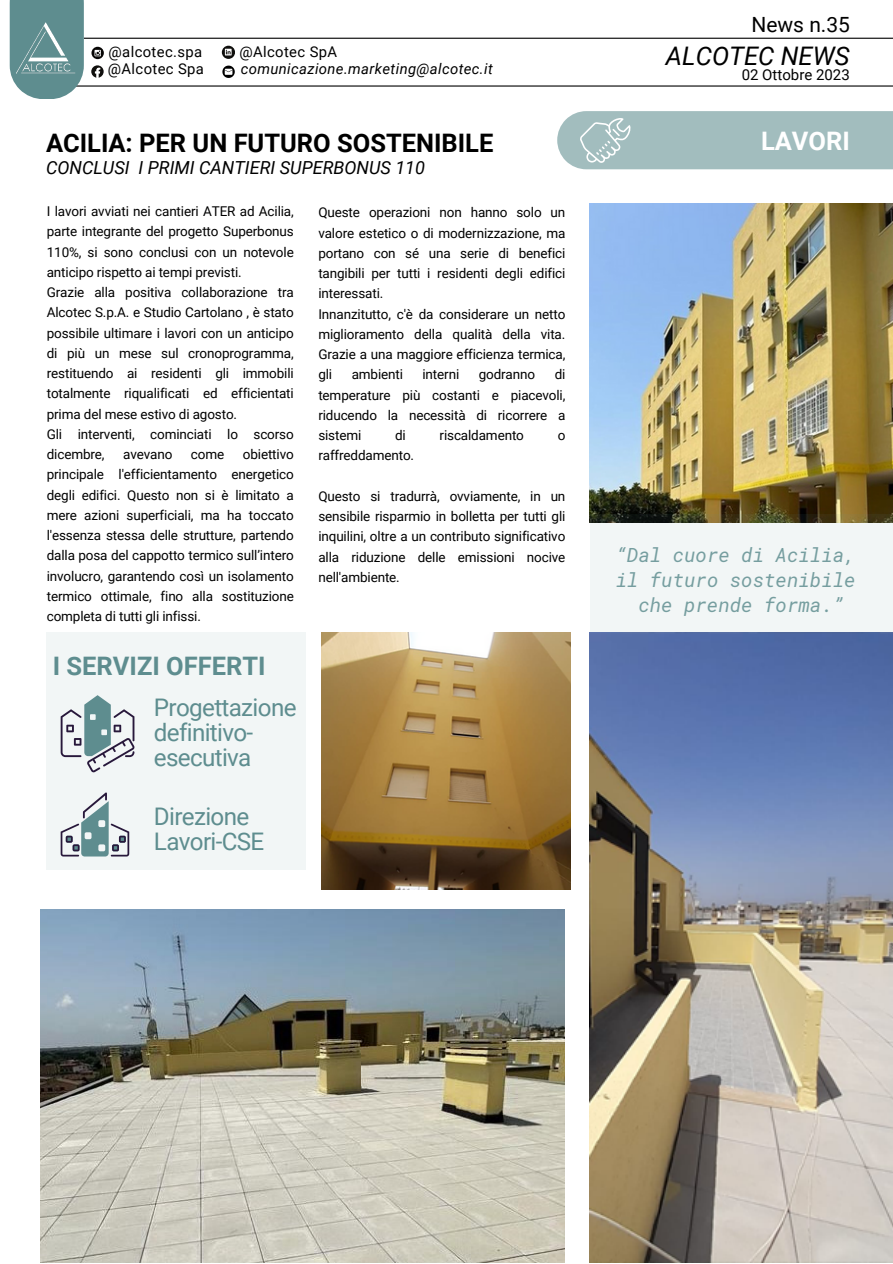
<style>
.page{position:relative;width:893px;height:1264px;background:#fff}
.page>*{position:absolute;margin:0;border:0;box-sizing:border-box;transform-origin:0 0}
.t1{font:700 25.5px "Roboto";color:#000}
.t2{font:700 25.5px "Roboto";color:#5e8d8f}
.t3{font:italic 25.5px "Roboto";color:#000}
.t4{font:700 25.5px "Roboto";color:#fff}
.t5{font:24.3px/24.8px "Roboto";letter-spacing:-.025em;color:#5e8d8f}
.t6{font:21px "Roboto";color:#000}
.t7{font:italic 19.5px/24.8px "Roboto Mono";color:#5e8d8f;text-align:center}
.t8{font:italic 18px "Roboto";color:#000}
.t9{font:15px "Roboto";color:#000}
.t10{font:14.85px "Roboto";letter-spacing:.025em;color:#000}
.t11{font:italic 14.85px "Roboto";letter-spacing:.025em;color:#000}
.t12{font:13.5px/20.2px "Roboto";letter-spacing:-.01em;color:#000;text-align:justify}
</style>
<div class="page">
<img style="left:590px;top:204px;width:302px;height:310px">
<img style="left:40px;top:909px;width:524px;height:353px">
<div style="left:46px;top:632px;width:259px;height:237px;background:#f2f6f6"></div>
<svg style="left:61px;top:695px;width:74px;height:77px"></svg>
<svg style="left:61px;top:792px;width:68px;height:64px"></svg>
<svg style="left:590px;top:514px;width:302px;height:118px;fill:#f2f6f6"></svg>
<img style="left:322px;top:632px;width:248px;height:257px">
<img style="left:590px;top:632px;width:302px;height:630px">
<div style="left:557px;top:111px;width:335px;height:58px;background:#a2bdbe"></div>
<hr style="left:84px;top:38px;width:808px;height:1px;background:#000">
<hr style="left:59px;top:85px;width:833px;height:2px;background:#000">
<svg style="left:10px;top:0;width:74px;height:99px"></svg>
<img style="left:16px;top:23px;width:60px;height:53px">
<svg style="left:91px;top:65px;width:13px;height:13px"></svg>
<svg style="left:91px;top:47px;width:13px;height:12px"></svg>
<svg style="left:94px;top:50px;width:7px;height:6px"></svg>
<svg style="left:222px;top:46px;width:13px;height:13px"></svg>
<svg style="left:225px;top:49px;width:6px;height:6px"></svg>
<svg style="left:222px;top:66px;width:13px;height:12px"></svg>
<p class="t10" style="left:109px;top:43px;width:95px">@alcotec.spa</p>
<p class="t10" style="left:108px;top:60px;width:98px">@Alcotec Spa</p>
<p class="t10" style="left:239px;top:43px;width:99px">@Alcotec SpA</p>
<p class="t11" style="left:241px;top:60px;width:253px">comunicazione.marketing@alcotec.it</p>
<p class="t6" style="left:751px;top:12px;width:100px">News n.35</p>
<p class="t3" style="left:666px;top:42px;width:185px">ALCOTEC NEWS</p>
<p class="t9" style="left:741px;top:66px;width:109px">02 Ottobre 2023</p>
<p class="t1" style="left:46px;top:128px;width:449px">ACILIA: PER UN FUTURO SOSTENIBILE</p>
<p class="t4" style="left:761px;top:126px;width:90px">LAVORI</p>
<p class="t8" style="left:46px;top:158px;width:380px">CONCLUSI I PRIMI CANTIERI SUPERBONUS 110</p>
<p class="t12" style="left:47px;top:201px;width:248px">I lavori avviati nei cantieri ATER ad Acilia, parte integrante del progetto Superbonus 110%, si sono conclusi con un notevole anticipo rispetto ai tempi previsti.</p>
<p class="t12" style="left:47px;top:282px;width:248px">Grazie alla positiva collaborazione tra Alcotec S.p.A. e Studio Cartolano , è stato possibile ultimare i lavori con un anticipo di più un mese sul cronoprogramma, restituendo ai residenti gli immobili totalmente riqualificati ed efficientati prima del mese estivo di agosto.</p>
<p class="t12" style="left:47px;top:424px;width:248px">Gli interventi, cominciati lo scorso dicembre,</p>
<p class="t12" style="left:47px;top:444px;width:248px;text-indent:196px">obiettivo principale l'efficientamento energetico degli edifici. Questo non si è limitato a mere azioni superficiali, ma ha toccato l'essenza stessa delle strutture, partendo dalla posa del cappotto termico sull’intero involucro, garantendo così un isolamento termico ottimale, fino alla sostituzione completa di tutti gli infissi.</p>
<p class="t12" style="left:123px;top:444px;width:51px">avevano</p>
<p class="t12" style="left:191px;top:444px;width:35px">come</p>
<p class="t2" style="left:53px;top:651px;width:214px">I SERVIZI OFFERTI</p>
<p class="t5" style="left:154px;top:695px;width:144px">Progettazione definitivo&shy;esecutiva</p>
<p class="t5" style="left:154px;top:804px;width:112px">Direzione<br>Lavori-CSE</p>
<p class="t12" style="left:318px;top:203px;width:248px">Queste operazioni non hanno solo un valore estetico o di modernizzazione, ma portano con sé una serie di benefici tangibili per tutti i residenti degli edifici interessati.</p>
<p class="t12" style="left:318px;top:304px;width:248px">Innanzitutto, c'è da considerare un netto miglioramento della qualità della vita.<br>Grazie a una maggiore efficienza termica, gli</p>
<p class="t12" style="left:318px;top:364px;width:248px;text-indent:236px">di temperature più costanti e piacevoli, riducendo la necessità di ricorrere a sistemi</p>
<p class="t12" style="left:351px;top:364px;width:53px">ambienti</p>
<p class="t12" style="left:422px;top:364px;width:38px">interni</p>
<p class="t12" style="left:478px;top:364px;width:58px">godranno</p>
<p class="t12" style="left:395px;top:425px;width:12px">di</p>
<p class="t12" style="left:439px;top:425px;width:86px">riscaldamento</p>
<p class="t12" style="left:557px;top:425px;width:9px">o</p>
<p class="t12" style="left:318px;top:445px;width:97px">raffreddamento.</p>
<p class="t12" style="left:318px;top:486px;width:248px">Questo si tradurrà, ovviamente, in un sensibile risparmio in bolletta per tutti gli inquilini, oltre a un contributo significativo alla riduzione delle emissioni nocive nell'ambiente.</p>
<h3 class="t7" style="left:615px;top:542px;width:242px">“Dal cuore di Acilia, il futuro sostenibile che prende forma.”</h3>
</div>
